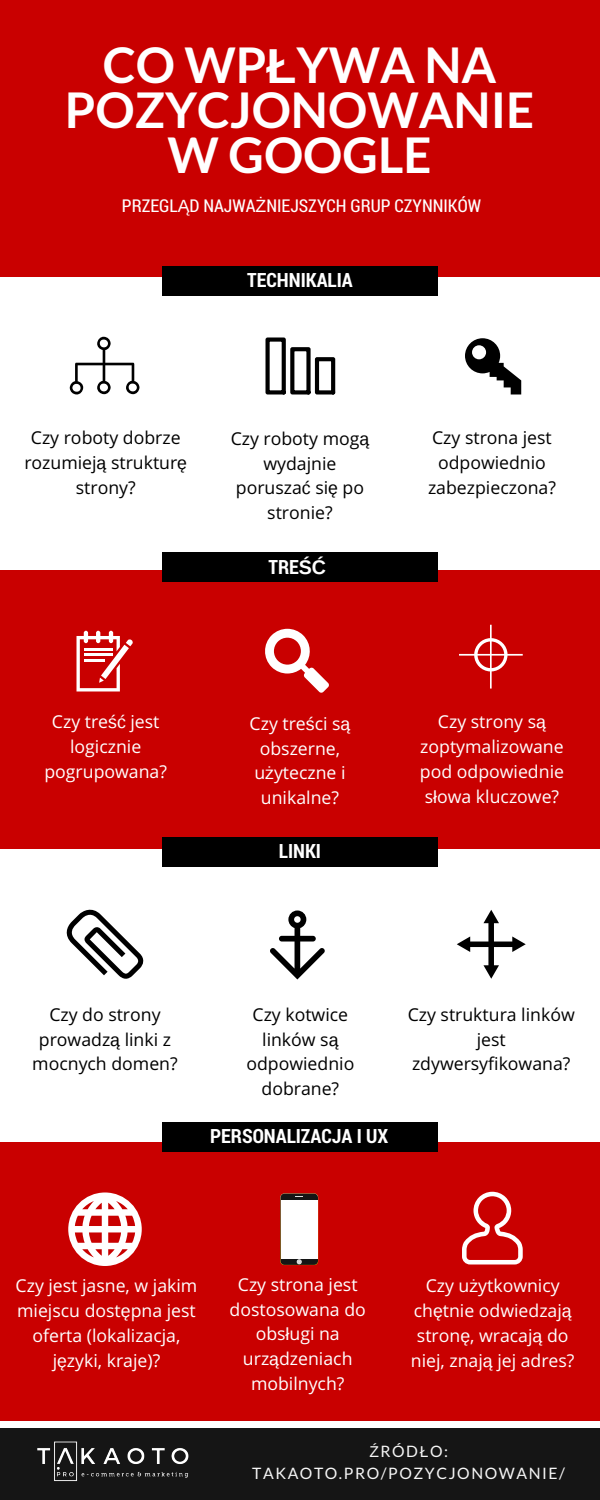
<style>
.page{position:relative;width:600px;height:1500px;background:#fff}
.page>*{position:absolute;margin:0;border:0;box-sizing:border-box;transform-origin:0 0}
.t1{font:700 49.1px/45px "Lato";color:#fff;text-align:center}
.t2{font:700 19.7px "Roboto Condensed";color:#fff}
.t3{font:17.7px/24.8px "Open Sans";color:#fff;text-align:center}
.t4{font:17.7px/24.8px "Open Sans";color:#000;text-align:center}
.t5{font:17.7px "Roboto Condensed";color:#fff}
.t6{font:17.7px "Roboto Condensed";color:#f6f6f6}
.t7{font:15.7px/21.8px "Lato";letter-spacing:.1em;color:#f6f6f6;text-align:center}
.s1{font-family:"Liberation Sans"}
</style>
<div class="page">
<div style="left:0;top:0;width:600px;height:277px;background:#c90000"></div>
<div style="left:0;top:570px;width:600px;height:279px;background:#c90000"></div>
<div style="left:0;top:1142px;width:600px;height:278px;background:#c90000"></div>
<div style="left:162px;top:266px;width:276px;height:30px;background:#000"></div>
<div style="left:162px;top:552px;width:276px;height:29px;background:#000"></div>
<div style="left:162px;top:837px;width:276px;height:29px;background:#000"></div>
<div style="left:162px;top:1122px;width:276px;height:29px;background:#000"></div>
<div style="left:0;top:1428px;width:600px;height:72px;background:#151515"></div>
<svg style="left:70px;top:337px;width:69px;height:57px"></svg>
<svg style="left:266px;top:338px;width:69px;height:56px"></svg>
<svg style="left:465px;top:338px;width:56px;height:56px"></svg>
<svg style="left:459px;top:625px;width:64px;height:63px"></svg>
<svg style="left:265px;top:629px;width:64px;height:64px"></svg>
<svg style="left:77px;top:631px;width:56px;height:61px"></svg>
<svg style="left:67px;top:910px;width:76px;height:69px"></svg>
<svg style="left:270px;top:910px;width:55px;height:69px"></svg>
<svg style="left:457px;top:910px;width:69px;height:69px"></svg>
<svg style="left:68px;top:1192px;width:74px;height:74px"></svg>
<svg style="left:280px;top:1193px;width:38px;height:72px;background:#d7d4d2"></svg>
<img style="left:0;top:1420px;width:248px;height:61px">
<svg style="left:462px;top:1192px;width:61px;height:72px"></svg>
<h1 class="t1" style="left:65px;top:42px;width:471px">CO WP<span class="s1">Ł</span>YWA NA<br>POZYCJONOWANIE<br>W GOOGLE</h1>
<p class="t5" style="left:122px;top:193px;width:361px">PRZEGL<span class="s1">Ą</span>D NAJWA<span class="s1">Ż</span>NIEJSZYCH GRUP CZYNNIKÓW</p>
<p class="t2" style="left:247px;top:267px;width:107px">TECHNIKALIA</p>
<p class="t4" style="left:24px;top:425px;width:164px">Czy roboty dobrze rozumiej<span class="s1">ą</span> struktur<span class="s1">ę </span>strony?</p>
<p class="t4" style="left:231px;top:425px;width:140px">Czy roboty mog<span class="s1">ą </span>wydajnie porusza<span class="s1">ć</span> si<span class="s1">ę</span> po stronie?</p>
<p class="t2" style="left:269px;top:553px;width:59px">TRE<span class="s1">ŚĆ</span></p>
<p class="t4" style="left:428px;top:425px;width:129px">Czy strona jest odpowiednio zabezpieczona?</p>
<p class="t3" style="left:44px;top:709px;width:124px">Czy tre<span class="s1">ść</span> jest logicznie pogrupowana?</p>
<p class="t3" style="left:250px;top:710px;width:102px">Czy tre<span class="s1">ś</span>ci s<span class="s1">ą </span>obszerne, u<span class="s1">ż</span>yteczne i unikalne?</p>
<p class="t2" style="left:279px;top:838px;width:44px">LINKI</p>
<p class="t3" style="left:420px;top:709px;width:146px">Czy strony s<span class="s1">ą </span>zoptymalizowane pod odpowiednie s<span class="s1">ł</span>owa kluczowe?</p>
<p class="t4" style="left:32px;top:1001px;width:147px">Czy do strony prowadz<span class="s1">ą</span> linki z mocnych domen?</p>
<p class="t4" style="left:246px;top:1001px;width:109px">Czy kotwice linków s<span class="s1">ą </span>odpowiednio dobrane?</p>
<p class="t2" style="left:210px;top:1123px;width:180px">PERSONALIZACJA I UX</p>
<p class="t4" style="left:408px;top:1001px;width:169px">Czy struktura linków jest zdywersyfikowana?</p>
<p class="t3" style="left:16px;top:1273px;width:183px">Czy jest jasne, w jakim miejscu dost<span class="s1">ę</span>pna jest oferta (lokalizacja, j<span class="s1">ę</span>zyki, kraje)?</p>
<p class="t3" style="left:230px;top:1271px;width:138px">Czy strona jest dostosowana do obs<span class="s1">ł</span>ugi na urz<span class="s1">ą</span>dzeniach mobilnych?</p>
<p class="t3" style="left:411px;top:1273px;width:165px">Czy u<span class="s1">ż</span>ytkownicy ch<span class="s1">ę</span>tnie odwiedzaj<span class="s1">ą </span>stron<span class="s1">ę</span>, wracaj<span class="s1">ą</span> do niej, znaj<span class="s1">ą</span> jej adres?</p>
<p class="t7" style="left:252px;top:1440px;width:314px"><span class="s1">Ź</span>RÓD<span class="s1">Ł</span>O:<br>TAKAOTO.PRO/POZYCJONOWANIE/</p>
<p class="t6" style="left:185px;top:1465px;width:228px">WWW.ENTREPRISESCANADA.CA</p>
</div>
